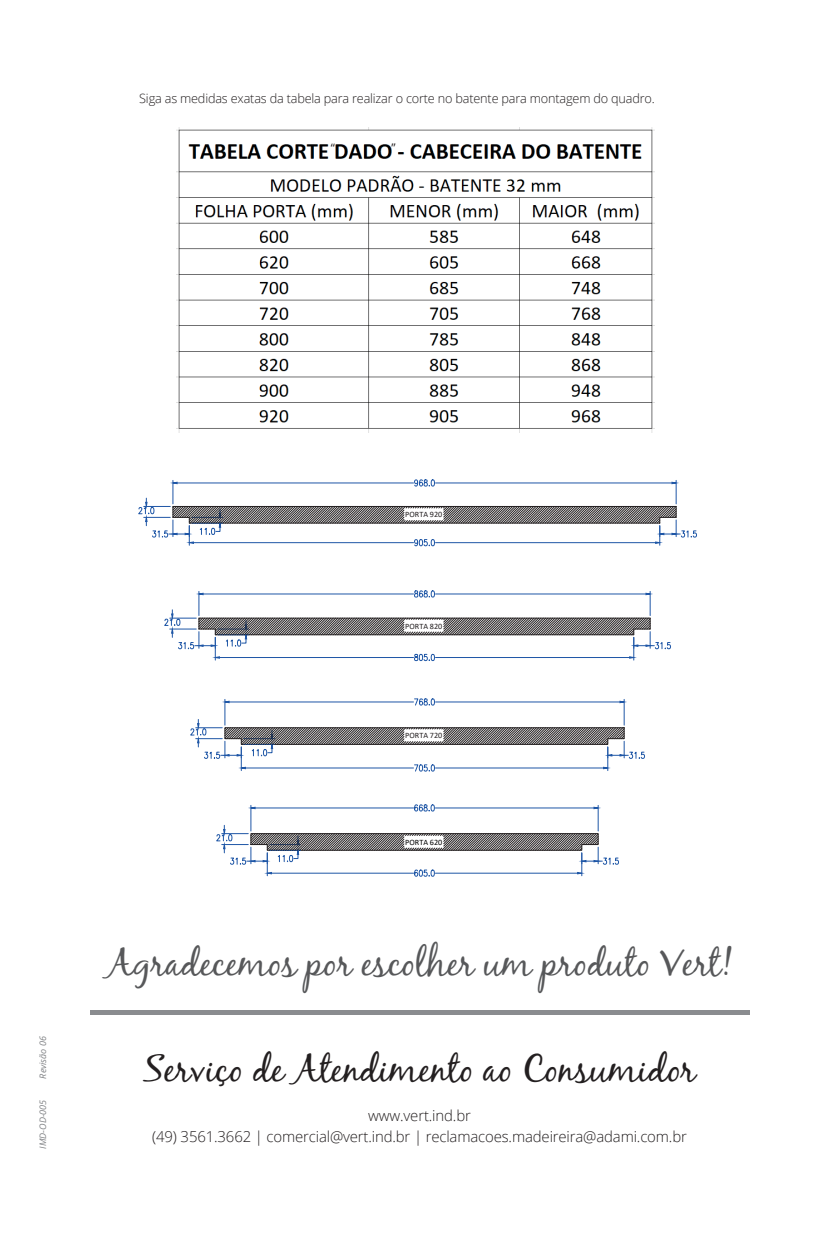
<style>
.page{position:relative;width:830px;height:1234px;background:#fff}
.page>*{position:absolute;margin:0;border:0;box-sizing:border-box;transform-origin:0 0}
.t1{font:37.5px "Black Jack";color:#57585a}
.t2{font:37.5px "Black Jack";color:#231f20}
.t3{font:300 15px/21px "Open Sans";letter-spacing:-.01em;color:#231f20;text-align:center}
.t4{font:300 12.75px "Open Sans";letter-spacing:-.015em;color:#231f20}
.t5{font:11.85px "Open Sans";color:#231f20}
.t6{font:11.7px "Open Sans";color:#231f20}
.t7{font:italic 9px "Open Sans";color:#808285}
.t8{font:8.25px "Calibri";color:#231f20}
.t9{font:8.25px "Calibri";color:#000001}
</style>
<div class="page">
<hr style="left:90px;top:1010px;width:659px;height:4px;background:#8a8c8f">
<svg style="left:138px;top:479px;width:559px;height:398px"></svg>
<img style="left:176px;top:127px;width:478px;height:305px">
<p class="t4" style="left:139px;top:89px;width:517px">Siga as medidas exatas da tabela para realizar o corte no batente para montagem do quadro.</p>
<p class="t6" style="left:331px;top:139px;width:6px">“</p>
<p class="t5" style="left:391px;top:139px;width:6px">”</p>
<p class="t7" style="left:37px;top:1078px;width:44px;rotate:-90deg">Revisão 06</p>
<p class="t7" style="left:37px;top:1148px;width:50px;rotate:-90deg">IMD-OD-005</p>
<p class="t8" style="left:405px;top:508px;width:39px">PORTA 920</p>
<p class="t8" style="left:405px;top:620px;width:39px">PORTA 820</p>
<p class="t8" style="left:405px;top:729px;width:39px">PORTA 720</p>
<p class="t9" style="left:405px;top:835px;width:39px">PORTA 620</p>
<h1 class="t1" style="left:106px;top:939px;width:627px">Agradecemos por escolher um produto Vert!</h1>
<h1 class="t2" style="left:143px;top:1045px;width:554px">Serviço de Atendimento ao Consumidor</h1>
<p class="t3" style="left:152px;top:1104px;width:536px">www.vert.ind.br<br>(49) 3561.3662 | comercial@vert.ind.br | reclamacoes.madeireira@adami.com.br</p>
</div>
